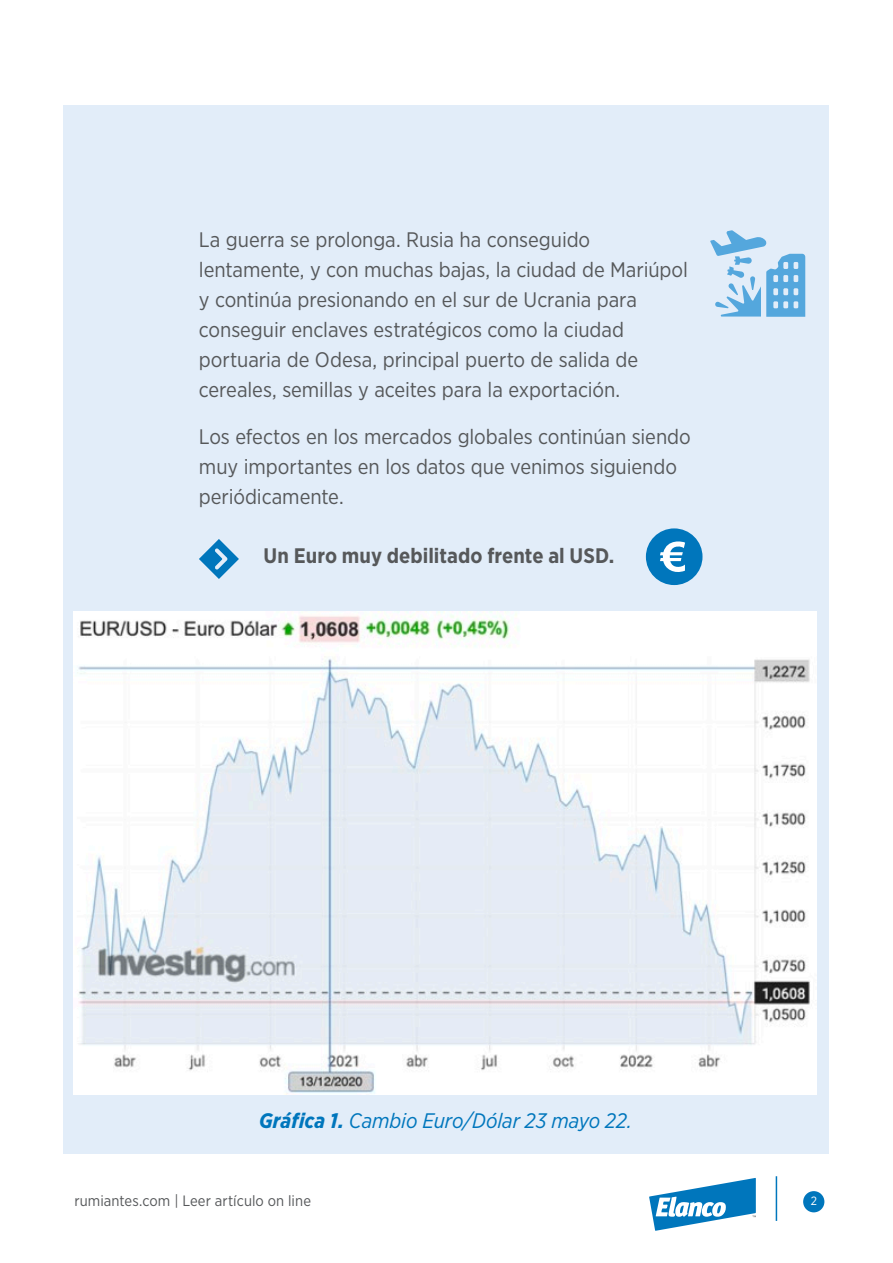
<style>
.page{position:relative;width:893px;height:1263px;background:#fff}
.page>*{position:absolute;margin:0;border:0;box-sizing:border-box;transform-origin:0 0}
.Online_txt{font:21px/30px "Gotham Narrow";letter-spacing:-.005em;color:#56585a}
.Online_txt-2{font:italic 21px "Gotham Narrow";letter-spacing:-.005em;color:#0076bc}
.Online_txt-3{font:700 21px "Gotham Narrow";color:#56585a}
.t1{font:15px "Gotham Narrow";letter-spacing:.005em;color:#56585a}
.t2{font:12px "Gotham Narrow";color:#fff}
.s1{font-weight:700}
</style>
<div class="page">
<div style="left:64px;top:105px;width:765px;height:1048px;background:#e2edf9"></div>
<div style="left:803px;top:1191px;width:21px;height:21px;background:#0076bc;border-radius:50%"></div>
<hr style="left:776px;top:1176px;width:1px;height:45px;background:#0076bc">
<svg style="left:649px;top:1178px;width:107px;height:53px"></svg>
<svg style="left:199px;top:539px;width:40px;height:40px"></svg>
<svg style="left:710px;top:230px;width:95px;height:87px"></svg>
<img style="left:74px;top:612px;width:743px;height:482px">
<div style="left:646px;top:528px;width:56px;height:57px;background:#0076bc;border-radius:50%"></div>
<svg style="left:660px;top:541px;width:25px;height:31px"></svg>
<p class="Online_txt" style="left:199px;top:224px;width:491px">La guerra se prolonga. Rusia ha conseguido lentamente, y con muchas bajas, la ciudad de Mariúpol y continúa presionando en el sur de Ucrania para conseguir enclaves estratégicos como la ciudad portuaria de Odesa, principal puerto de salida de cereales, semillas y aceites para la exportación.</p>
<p class="Online_txt" style="left:199px;top:421px;width:493px">Los efectos en los mercados globales continúan siendo muy importantes en los datos que venimos siguiendo periódicamente.</p>
<p class="Online_txt-3" style="left:264px;top:542px;width:352px">Un Euro muy debilitado frente al USD.</p>
<p class="Online_txt-2" style="left:259px;top:1108px;width:375px"><span class="s1">Gráfica 1.</span> Cambio Euro/Dólar 23 mayo 22.</p>
<p class="t1" style="left:74px;top:1191px;width:238px">rumiantes.com | Leer artículo on line</p>
<p class="t2" style="left:811px;top:1194px;width:8px">2</p>
</div>
